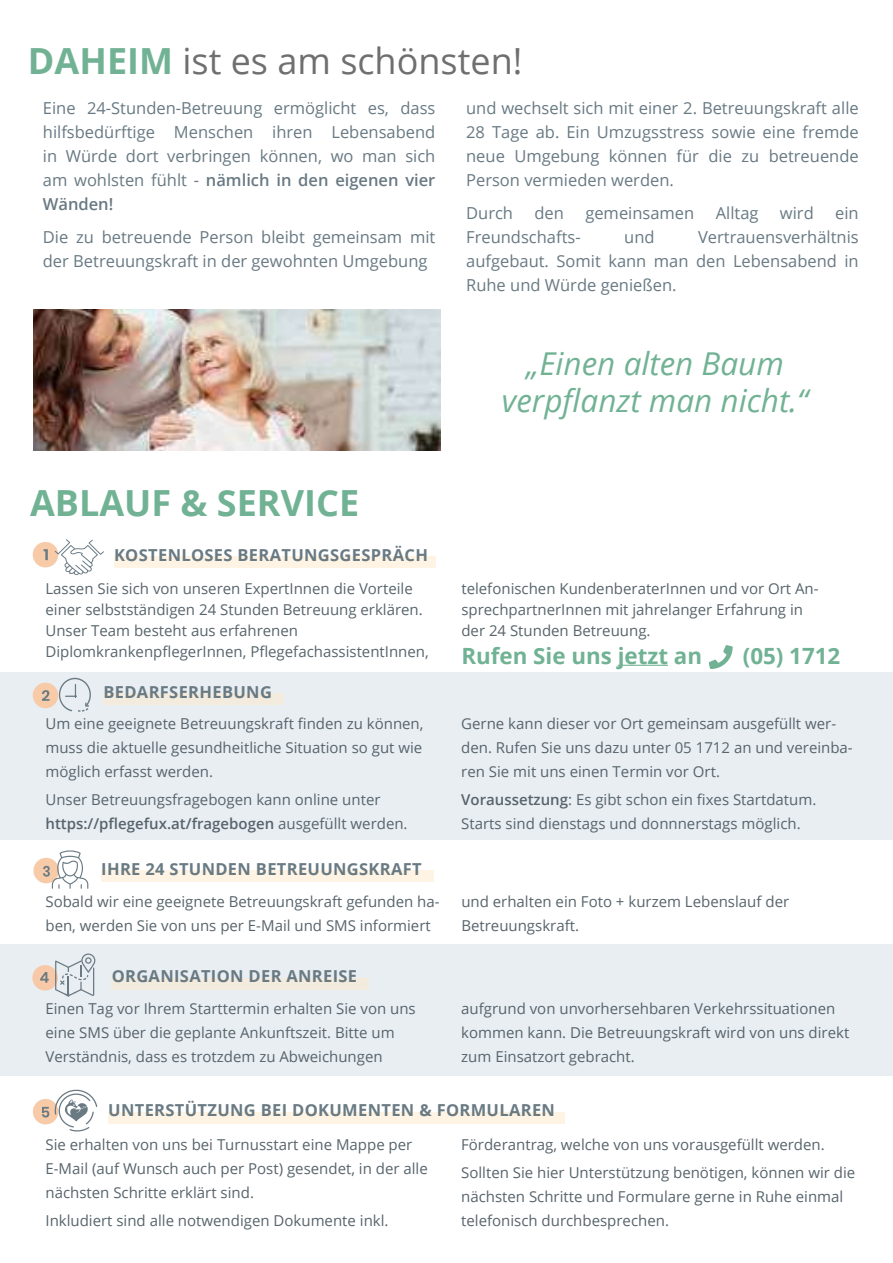
<style>
.page{position:relative;width:893px;height:1263px;background:#fff}
.page>*{position:absolute;margin:0;border:0;box-sizing:border-box;transform-origin:0 0}
.t1{font:36px "Open Sans";color:#706f6f}
.t2{font:700 36px "Open Sans";color:#71b294}
.t3{font:italic 31.5px/37.8px "Open Sans";color:#71b294;text-align:center}
.t4{font:700 22.35px "Open Sans";color:#71b294}
.t5{font:16.5px/24px "Open Sans";color:#687983;text-align:justify}
.t6{font:700 16.5px "Open Sans";letter-spacing:.02em;color:#697a83}
.t7{font:15px/24px "Open Sans";color:#57646b}
.s1{font-weight:700;color:#71b294}
.s2{font-weight:600}
</style>
<div class="page">
<div style="left:0;top:945px;width:893px;height:131px;background:#e9eef3"></div>
<div style="left:0;top:672px;width:893px;height:168px;background:#e9eef3"></div>
<img style="left:33px;top:309px;width:408px;height:142px">
<div style="left:114px;top:556px;width:321px;height:12px;background:#fff4e3"></div>
<div style="left:103px;top:693px;width:181px;height:12px;background:#f3ebdd"></div>
<div style="left:101px;top:870px;width:333px;height:12px;background:#fff4e3"></div>
<div style="left:112px;top:978px;width:257px;height:11px;background:#f3ebdd"></div>
<div style="left:108px;top:1112px;width:456px;height:11px;background:#fff4e3"></div>
<hr style="left:618px;top:665px;width:50px;height:1px;background:#71b294">
<svg style="left:709px;top:645px;width:24px;height:24px"></svg>
<div style="left:33px;top:542px;width:25px;height:25px;background:#f7caa8;border-radius:50%"></div>
<svg style="left:55px;top:539px;width:49px;height:36px"></svg>
<svg style="left:44px;top:549px;width:4px;height:11px"></svg>
<div style="left:33px;top:683px;width:25px;height:25px;background:#f7caa8;border-radius:50%"></div>
<svg style="left:59px;top:678px;width:32px;height:34px"></svg>
<svg style="left:42px;top:690px;width:8px;height:11px"></svg>
<div style="left:33px;top:858px;width:26px;height:25px;background:#f7caa8;border-radius:50%"></div>
<svg style="left:43px;top:850px;width:45px;height:39px"></svg>
<div style="left:32px;top:965px;width:26px;height:25px;background:#f7c9a8;border-radius:50%"></div>
<svg style="left:55px;top:953px;width:40px;height:43px"></svg>
<svg style="left:40px;top:972px;width:9px;height:11px"></svg>
<div style="left:33px;top:1099px;width:25px;height:25px;background:#f7caa8;border-radius:50%"></div>
<svg style="left:55px;top:1089px;width:42px;height:43px"></svg>
<svg style="left:42px;top:1107px;width:7px;height:10px"></svg>
<h1 class="t1" style="left:28px;top:36px;width:496px"><span class="s1">DAHEIM</span> ist es am schönsten!</h1>
<p class="t5" style="left:43px;top:96px;width:394px">Eine 24-Stunden-Betreuung ermöglicht es, dass hilfsbedürftige Menschen ihren Lebensabend in Würde dort verbringen können, wo man sich am wohlsten fühlt - <span class="s2">nämlich in den eigenen vier Wänden!</span></p>
<p class="t5" style="left:43px;top:224px;width:394px">Die zu betreuende Person bleibt gemeinsam mit der Betreuungskraft in der gewohnten Umgebung</p>
<p class="t5" style="left:466px;top:96px;width:394px">und wechselt sich mit einer 2. Betreuungskraft alle 28 Tage ab. Ein Umzugsstress sowie eine fremde neue Umgebung können für die zu betreuende Person vermieden werden.</p>
<p class="t5" style="left:466px;top:200px;width:48px">Durch</p>
<p class="t5" style="left:534px;top:200px;width:31px">den</p>
<p class="t5" style="left:585px;top:200px;width:110px">gemeinsamen</p>
<p class="t5" style="left:716px;top:200px;width:44px">Alltag</p>
<p class="t5" style="left:780px;top:200px;width:35px">wird</p>
<p class="t5" style="left:835px;top:200px;width:25px">ein</p>
<p class="t5" style="left:466px;top:224px;width:116px">Freundschafts-</p>
<p class="t5" style="left:624px;top:224px;width:32px">und</p>
<p class="t5" style="left:466px;top:224px;width:394px;text-indent:232px">Vertrauensverhältnis aufgebaut. Somit kann man den Lebensabend in Ruhe und Würde genießen.</p>
<h2 class="t3" style="left:502px;top:343px;width:308px">„Einen alten Baum verpflanzt man nicht.“</h2>
<h1 class="t2" style="left:30px;top:477px;width:331px">ABLAUF &amp; SERVICE</h1>
<p class="t6" style="left:114px;top:543px;width:315px">KOSTENLOSES BERATUNGSGESPRÄCH</p>
<p class="t7" style="left:45px;top:578px;width:385px;line-height:21px">Lassen Sie sich von unseren ExpertInnen die Vorteile einer selbstständigen 24 Stunden Betreuung erklären.<br>Unser Team besteht aus erfahrenen DiplomkrankenpflegerInnen, PflegefachassistentInnen,</p>
<p class="t7" style="left:461px;top:578px;width:359px;line-height:21px">telefonischen KundenberaterInnen und vor Ort An&shy;sprechpartnerInnen mit jahrelanger Erfahrung in der 24 Stunden Betreuung.</p>
<p class="t6" style="left:103px;top:680px;width:170px">BEDARFSERHEBUNG</p>
<p class="t7" style="left:45px;top:711px;width:379px;text-align:justify">Um eine geeignete Betreuungskraft finden zu können, muss die aktuelle gesundheitliche Situation so gut wie möglich erfasst werden.</p>
<p class="t7" style="left:45px;top:787px;width:364px">Unser Betreuungsfragebogen kann online unter <span class="s2">https://pflegefux.at/fragebogen</span> ausgefüllt werden.</p>
<h3 class="t4" style="left:461px;top:640px;width:242px">Rufen Sie uns jetzt an</h3>
<h3 class="t4" style="left:743px;top:640px;width:99px">(05) 1712</h3>
<p class="t7" style="left:461px;top:711px;width:393px">Gerne kann dieser vor Ort gemeinsam ausgefüllt wer&shy;den. Rufen Sie uns dazu unter 05 1712 an und vereinba&shy;ren Sie mit uns einen Termin vor Ort.</p>
<p class="t7" style="left:461px;top:787px;width:357px"><span class="s2">Voraussetzung</span>: Es gibt schon ein fixes Startdatum.<br>Starts sind dienstags und donnnerstags möglich.</p>
<p class="t6" style="left:101px;top:857px;width:322px">IHRE 24 STUNDEN BETREUUNGSKRAFT</p>
<p class="t7" style="left:45px;top:889px;width:396px">Sobald wir eine geeignete Betreuungskraft gefunden ha&shy;ben, werden Sie von uns per E-Mail und SMS informiert</p>
<p class="t7" style="left:461px;top:889px;width:329px">und erhalten ein Foto + kurzem Lebenslauf der<br>Betreuungskraft.</p>
<p class="t6" style="left:112px;top:965px;width:247px">ORGANISATION DER ANREISE</p>
<p class="t7" style="left:45px;top:996px;width:372px">Einen Tag vor Ihrem Starttermin erhalten Sie von uns eine SMS über die geplante Ankunftszeit. Bitte um<br>Verständnis, dass es trotzdem zu Abweichungen</p>
<p class="t7" style="left:461px;top:996px;width:390px">aufgrund von unvorhersehbaren Verkehrssituationen kommen kann. Die Betreuungskraft wird von uns direkt zum Einsatzort gebracht.</p>
<p class="t6" style="left:108px;top:1099px;width:448px">UNTERSTÜTZUNG BEI DOKUMENTEN &amp; FORMULAREN</p>
<p class="t7" style="left:45px;top:1132px;width:384px">Sie erhalten von uns bei Turnusstart eine Mappe per<br>E-Mail (auf Wunsch auch per Post) gesendet, in der alle nächsten Schritte erklärt sind.</p>
<p class="t7" style="left:45px;top:1209px;width:345px">Inkludiert sind alle notwendigen Dokumente inkl.</p>
<p class="t7" style="left:461px;top:1130px;width:396px;line-height:28.2px">Förderantrag, welche von uns vorausgefüllt werden.<br>Sollten Sie hier Unterstützung benötigen, können wir die</p>
<p class="t7" style="left:461px;top:1185px;width:384px">nächsten Schritte und Formulare gerne in Ruhe einmal telefonisch durchbesprechen.</p>
</div>
